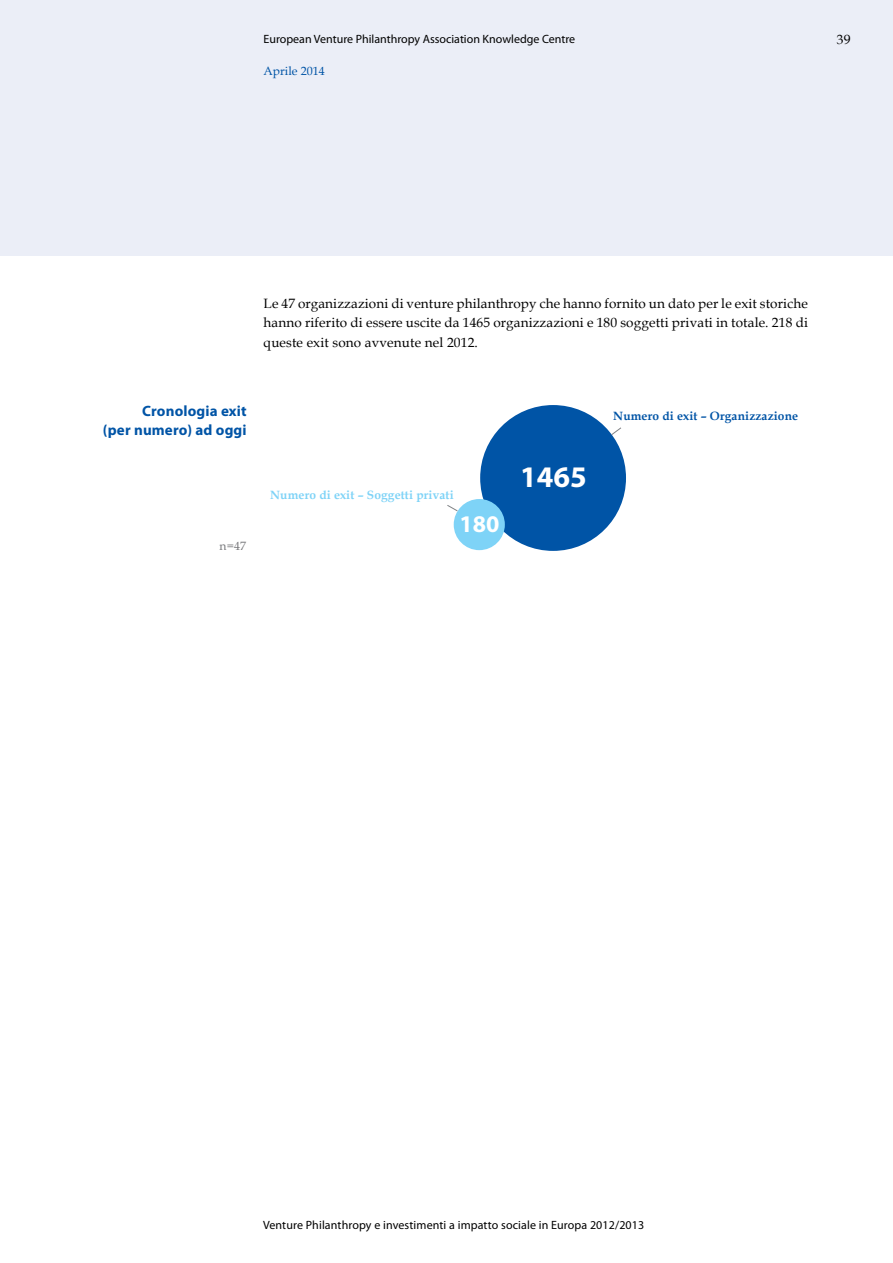
<style>
.page{position:relative;width:893px;height:1263px;background:#fff}
.page>*{position:absolute;margin:0;border:0;box-sizing:border-box;transform-origin:0 0}
.t1{font:700 30px "Myriad Pro";color:#fff}
.t2{font:700 24px "Myriad Pro";color:#fff}
.t3{font:700 15px/19px "Myriad Pro";letter-spacing:.01em;color:#0054a6;text-align:right}
.t4{font:13.5px/19.5px "Book Antiqua";letter-spacing:.01em;color:#000;text-align:justify}
.t5{font:12px "Myriad Pro";color:#000}
.t6{font:700 12px "Book Antiqua";letter-spacing:.01em;color:#7ed3f7}
.t7{font:700 12px "Book Antiqua";letter-spacing:.01em;color:#0054a6}
.t8{font:12px "Book Antiqua";color:#0054a6}
.t9{font:12px "Book Antiqua";color:#77787b}
</style>
<div class="page">
<div style="left:0;top:0;width:893px;height:256px;background:#ebeef7"></div>
<div style="left:480px;top:405px;width:146px;height:146px;background:#0054a6;border-radius:73px"></div>
<div style="left:454px;top:499px;width:51px;height:51px;background:#7ed3f7;border-radius:26px"></div>
<svg style="left:611px;top:427px;width:10px;height:8px"></svg>
<svg style="left:447px;top:505px;width:11px;height:6px"></svg>
<p class="t5" style="left:264px;top:32px;width:313px">European Venture Philanthropy Association Knowledge Centre</p>
<p class="t8" style="left:264px;top:64px;width:63px">Aprile 2014</p>
<p class="t4" style="left:837px;top:30px;width:15px">39</p>
<p class="t4" style="left:264px;top:293px;width:546px">Le 47 organizzazioni di venture philanthropy che hanno fornito un dato per le exit storiche hanno riferito di essere uscite da 1465 organizzazioni e 180 soggetti privati in totale. 218 di queste exit sono avvenute nel 2012.</p>
<p class="t3" style="left:103px;top:401px;width:145px">Cronologia exit<br>(per numero) ad oggi</p>
<p class="t9" style="left:220px;top:538px;width:28px">n=47</p>
<p class="t6" style="left:270px;top:488px;width:185px">Numero di exit – Soggetti privati</p>
<h2 class="t2" style="left:459px;top:508px;width:41px">180</h2>
<h1 class="t1" style="left:520px;top:457px;width:68px">1465</h1>
<p class="t7" style="left:613px;top:409px;width:186px">Numero di exit – Organizzazione</p>
<p class="t5" style="left:263px;top:1217px;width:383px">Venture Philanthropy e investimenti a impatto sociale in Europa 2012/2013</p>
</div>
